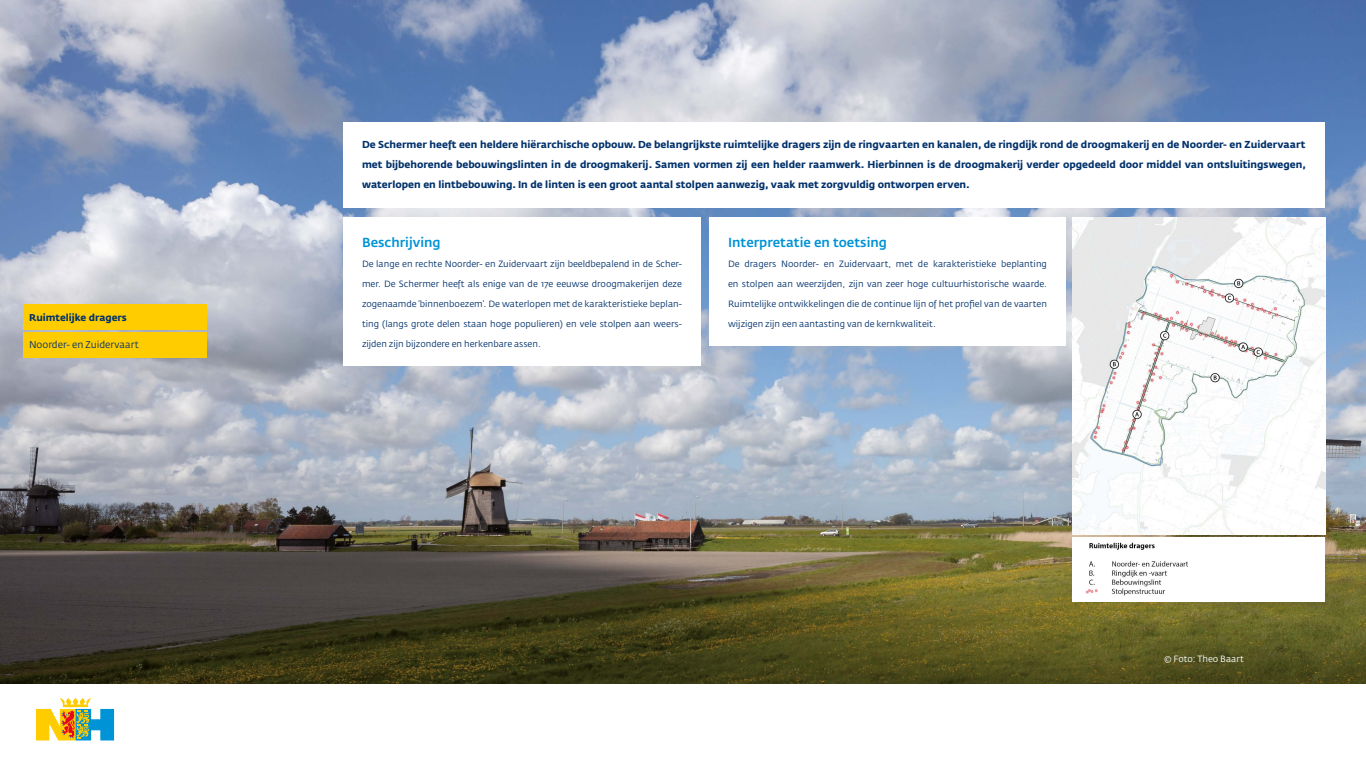
<style>
.page{position:relative;width:1366px;height:768px;background:#fff}
.page>*{position:absolute;margin:0;border:0;box-sizing:border-box;transform-origin:0 0}
.Txt{font:500 13px "Fedra Sans Std";color:#0093d6}
.txt_bold{font:700 10px/20px "Fedra Sans Std";color:#03326c;text-align:justify}
.NAV_tekst_actief{font:9.8px "Fedra Sans Std";color:#03326c}
.t1{font:700 9.8px "Fedra Sans Std";color:#03326c}
.Txt-2{font:9px "Fedra Sans Std";color:#03326c}
.t2{font:9px "Fedra Sans Std";color:#fff}
</style>
<div class="page">
<img style="left:0;top:0;width:1366px;height:684px">
<svg style="left:36px;top:698px;width:78px;height:42px"></svg>
<img style="left:1072px;top:218px;width:253px;height:317px">
<img style="left:1072px;top:537px;width:253px;height:65px">
<div style="left:709px;top:218px;width:357px;height:128px;background:#fff"></div>
<div style="left:343px;top:218px;width:358px;height:148px;background:#fff"></div>
<div style="left:343px;top:122px;width:982px;height:86px;background:#fff"></div>
<div style="left:23px;top:332px;width:184px;height:26px;background:#fc0"></div>
<div style="left:23px;top:304px;width:184px;height:26px;background:#fc0"></div>
<p class="t1" style="left:29px;top:311px;width:99px">Ruimtelijke dragers</p>
<p class="NAV_tekst_actief" style="left:29px;top:339px;width:112px">Noorder- en Zuidervaart</p>
<p class="txt_bold" style="left:362px;top:135px;width:946px">De Schermer heeft een heldere hiërarchische opbouw. De belangrijkste ruimtelijke dragers zijn de ringvaarten en kanalen, de ringdijk rond de droogmakerij en de Noorder- en Zuidervaart met bijbehorende bebouwingslinten in de droogmakerij. Samen vormen zij een helder raamwerk. Hierbinnen is de droogmakerij verder opgedeeld door middel van ontsluitingswegen, waterlopen en lintbebouwing. In de linten is een groot aantal stolpen aanwezig, vaak met zorgvuldig ontworpen erven.</p>
<p class="Txt" style="left:362px;top:234px;width:80px">Beschrijving</p>
<p class="Txt-2" style="left:362px;top:258px;width:321px">De lange en rechte Noorder- en Zuidervaart zijn beeldbepalend in de Scher-</p>
<p class="Txt-2" style="left:362px;top:278px;width:321px">mer. De Schermer heeft als enige van de 17e eeuwse droogmakerijen deze</p>
<p class="Txt-2" style="left:362px;top:298px;width:322px">zogenaamde ‘binnenboezem’. De waterlopen met de karakteristieke beplan-</p>
<p class="Txt-2" style="left:362px;top:318px;width:321px">ting (langs grote delen staan hoge populieren) en vele stolpen aan weers-</p>
<p class="Txt-2" style="left:362px;top:338px;width:180px">zijden zijn bijzondere en herkenbare assen.</p>
<p class="Txt" style="left:728px;top:234px;width:161px">Interpretatie en toetsing</p>
<p class="Txt-2" style="left:728px;top:258px;width:320px">De dragers Noorder- en Zuidervaart, met de karakteristieke beplanting</p>
<p class="Txt-2" style="left:728px;top:278px;width:321px">en stolpen aan weerzijden, zijn van zeer hoge cultuurhistorische waarde.</p>
<p class="Txt-2" style="left:728px;top:298px;width:321px">Ruimtelijke ontwikkelingen die de continue lijn of het profiel van de vaarten</p>
<p class="Txt-2" style="left:728px;top:318px;width:209px">wijzigen zijn een aantasting van de kernkwaliteit.</p>
<p class="t2" style="left:1164px;top:653px;width:82px">© Foto: Theo Baart</p>
</div>
